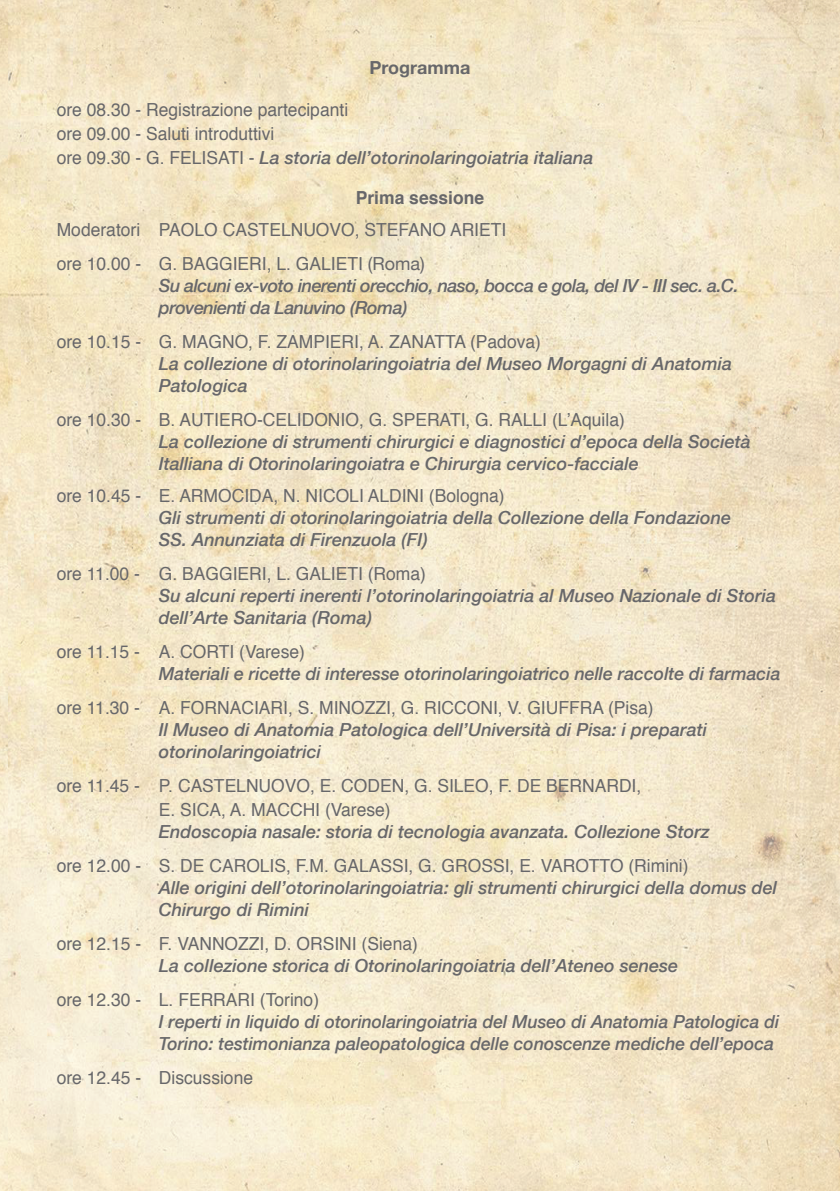
<style>
.page{position:relative;width:840px;height:1191px;background:#fff}
.page>*{position:absolute;margin:0;border:0;box-sizing:border-box;transform-origin:0 0}
.t1{font:italic 500 18px/22px "Helvetica Neue";color:#67676a}
.t2{font:18px "Helvetica";color:#67676a}
.t3{font:italic 500 18px/22px "Helvetica Neue";letter-spacing:-.03em;color:#67676a}
.t4{font:700 18px "Helvetica";color:#67676a}
.t5{font:700 18px "Helvetica Neue";color:#67676a}
.s1{font-family:"Helvetica";font-weight:400;font-style:normal}
.s2{font-family:"Helvetica Neue"}
</style>
<div class="page">
<img style="left:0;top:0;width:839px;height:1191px">
<p class="t5" style="left:369px;top:54px;width:102px">Programma</p>
<p class="t2" style="left:57px;top:96px;width:293px">ore 08.30 - Registrazione partecipanti</p>
<p class="t2" style="left:57px;top:120px;width:219px">ore 09.00 - Saluti introduttivi</p>
<p class="t1" style="left:57px;top:146px;width:538px"><span class="s1">ore 09.30 - G. FELISATI -</span> La storia dell’otorinolaringoiatria italiana</p>
<p class="t4" style="left:355px;top:183px;width:130px">Prima sessione</p>
<p class="t2" style="left:57px;top:216px;width:451px">Moderatori PAOLO CASTELNUOVO, STEFANO ARIETI</p>
<p class="t2" style="left:57px;top:250px;width:369px">ore 10.00 - G. BAGGIERI, L. GALIETI <span class="s2">(Roma)</span></p>
<p class="t3" style="left:159px;top:273px;width:581px">Su alcuni ex-voto inerenti orecchio, naso, bocca e gola, del IV - III sec. a.C. provenienti da Lanuvino (Roma)</p>
<p class="t2" style="left:57px;top:328px;width:485px">ore 10.15 - G. MAGNO, F. ZAMPIERI, A. ZANATTA (Padova)</p>
<p class="t1" style="left:159px;top:351px;width:574px">La collezione di otorinolaringoiatria del Museo Morgagni di Anatomia<br>Patologica</p>
<p class="t2" style="left:57px;top:406px;width:569px">ore 10.30 - B. AUTIERO-CELIDONIO, G. SPERATI, G. RALLI (L’Aquila)</p>
<p class="t1" style="left:159px;top:429px;width:593px">La collezione di strumenti chirurgici e diagnostici d’epoca della Società<br>Italliana di Otorinolaringoiatra e Chirurgia cervico-facciale</p>
<p class="t2" style="left:57px;top:482px;width:449px">ore 10.45 - E. ARMOCIDA, N. NICOLI ALDINI (Bologna)</p>
<p class="t1" style="left:159px;top:505px;width:573px">Gli strumenti di otorinolaringoiatria della Collezione della Fondazione</p>
<p class="t1" style="left:159px;top:527px;width:270px">SS. Annunziata di Firenzuola (FI)</p>
<p class="t2" style="left:57px;top:560px;width:370px">ore 11.00 - G. BAGGIERI, L. GALIETI (Roma)</p>
<p class="t1" style="left:159px;top:583px;width:618px">Su alcuni reperti inerenti l’otorinolaringoiatria al Museo Nazionale di Storia dell’Arte Sanitaria (Roma)</p>
<p class="t2" style="left:57px;top:638px;width:249px">ore 11.15 - A. CORTI (Varese)</p>
<p class="t1" style="left:159px;top:661px;width:622px">Materiali e ricette di interesse otorinolaringoiatrico nelle raccolte di farmacia</p>
<p class="t2" style="left:57px;top:694px;width:598px">ore 11.30 - A. FORNACIARI, S. MINOZZI, G. RICCONI, V. GIUFFRA (Pisa)</p>
<p class="t1" style="left:159px;top:717px;width:549px">Il Museo di Anatomia Patologica dell’Università di Pisa: i preparati otorinolaringoiatrici</p>
<p class="t2" style="left:57px;top:772px;width:585px">ore 11.45 - P. CASTELNUOVO, E. CODEN, G. SILEO, F. DE BERNARDI,</p>
<p class="t2" style="left:159px;top:796px;width:233px">E. SICA, A. MACCHI (Varese)</p>
<p class="t1" style="left:159px;top:819px;width:552px">Endoscopia nasale: storia di tecnologia avanzata. Collezione Storz</p>
<p class="t2" style="left:57px;top:852px;width:633px">ore 12.00 - S. DE CAROLIS, F.M. GALASSI, G. GROSSI, E. VAROTTO (Rimini)</p>
<p class="t1" style="left:159px;top:875px;width:619px">Alle origini dell’otorinolaringoiatria: gli strumenti chirurgici della domus del<br>Chirurgo di Rimini</p>
<p class="t2" style="left:57px;top:930px;width:362px">ore 12.15 - F. VANNOZZI, D. ORSINI (Siena)</p>
<p class="t1" style="left:159px;top:953px;width:520px">La collezione storica di Otorinolaringoiatria dell’Ateneo senese</p>
<p class="t2" style="left:57px;top:986px;width:264px">ore 12.30 - L. FERRARI (Torino)</p>
<p class="t1" style="left:159px;top:1009px;width:621px">I reperti in liquido di otorinolaringoiatria del Museo di Anatomia Patologica di<br>Torino: testimonianza paleopatologica delle conoscenze mediche dell’epoca</p>
<p class="t2" style="left:57px;top:1064px;width:198px">ore 12.45 - Discussione</p>
</div>
